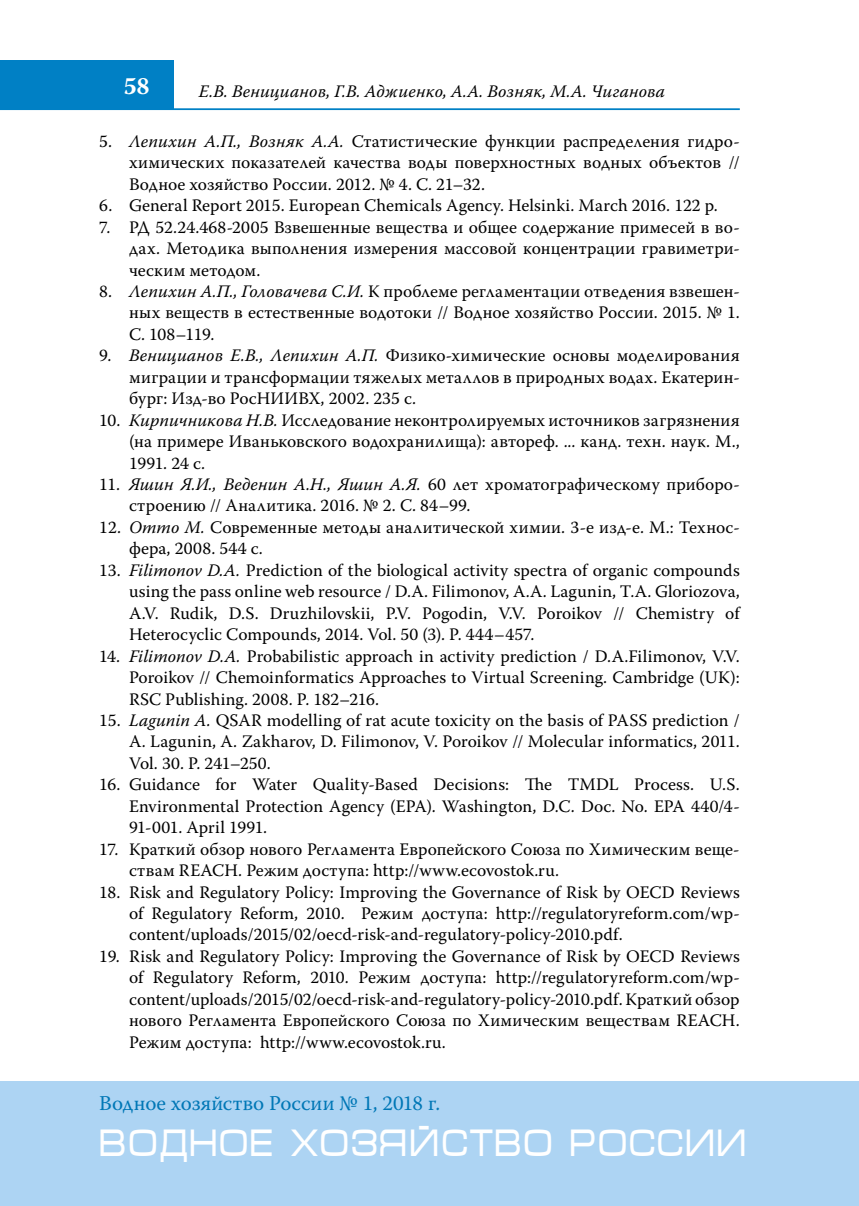
<style>
.page{position:relative;width:859px;height:1206px;background:#fff}
.page>*{position:absolute;margin:0;border:0;box-sizing:border-box;transform-origin:0 0}
.t1{font:38.5px "Micra";color:#fff;scale:.81 1}
.t2{font:700 24.5px "Warnock Pro";color:#fff}
.t3{font:21px "Warnock Pro";color:#0077b6}
.t4{font:17.5px/21.3px "Warnock Pro";letter-spacing:.005em;color:#000;text-align:justify}
.t5{font:italic 17.5px "Warnock Pro";letter-spacing:.005em;color:#000}
.s1{font-style:italic}
</style>
<div class="page">
<hr style="left:0;top:108px;width:739px;height:2px;background:#0080c5">
<div style="left:0;top:60px;width:174px;height:50px;background:#0080c5"></div>
<div style="left:0;top:1081px;width:858px;height:124px;background:#add4f3"></div>
<h2 class="t2" style="left:123px;top:71px;width:28px">58</h2>
<p class="t5" style="left:199px;top:81px;width:467px">Е.В. Веницианов, Г.В. Аджиенко, А.А. Возняк, М.А. Чиганова</p>
<p class="t4" style="left:129px;top:130px;width:612px;text-indent:-30px">5. <span class="s1">Лепихин А.П., Возняк А.А.</span> Статистические функции распределения гидро&shy;химических показателей качества воды поверхностных водных объектов // Водное хозяйство России. 2012. № 4. С. 21–32.</p>
<p class="t4" style="left:99px;top:194px;width:620px">6. General Report 2015. European Chemicals Agency. Helsinki. March 2016. 122 р.</p>
<p class="t4" style="left:129px;top:216px;width:612px;text-indent:-30px">7. РД 52.24.468-2005 Взвешенные вещества и общее содержание примесей в во&shy;дах. Методика выполнения измерения массовой концентрации гравиметри&shy;ческим методом.</p>
<p class="t4" style="left:129px;top:280px;width:612px;text-indent:-30px">8. <span class="s1">Лепихин А.П., Головачева С.И.</span> К проблеме регламентации отведения взвешен&shy;ных веществ в естественные водотоки // Водное хозяйство России. 2015. № 1.<br>С. 108–119.</p>
<p class="t4" style="left:129px;top:344px;width:612px;text-indent:-30px">9. <span class="s1">Веницианов Е.В., Лепихин А.П.</span> Физико-химические основы моделирования миграции и трансформации тяжелых металлов в природных водах. Екатерин&shy;бург: Изд-во РосНИИВХ, 2002. 235 с.</p>
<p class="t4" style="left:129px;top:409px;width:612px;text-indent:-30px">10. <span class="s1">Кирпичникова Н.В.</span> Исследование неконтролируемых источников загрязнения (на примере Иваньковского водохранилища): автореф. ... канд. техн. наук. М., 1991. 24 с.</p>
<p class="t4" style="left:129px;top:473px;width:612px;text-indent:-30px">11. <span class="s1">Яшин Я.И., Веденин А.Н., Яшин А.Я.</span> 60 лет хроматографическому приборо&shy;строению // Аналитика. 2016. № 2. С. 84–99.</p>
<p class="t4" style="left:129px;top:516px;width:612px;text-indent:-30px">12. <span class="s1">Отто М.</span> Современные методы аналитической химии. 3-е изд-е. М.: Технос&shy;фера, 2008. 544 с.</p>
<p class="t4" style="left:129px;top:559px;width:612px;text-indent:-30px">13. <span class="s1">Filimonov D.A.</span> Prediction of the biological activity spectra of organic compounds using the pass online web resource / D.A. Filimonov, A.A. Lagunin, T.A. Gloriozova, A.V. Rudik, D.S. Druzhilovskii, P.V. Pogodin, V.V. Poroikov // Chemistry of Heterocyclic Compounds, 2014. Vol. 50 (3). P. 444–457.</p>
<p class="t4" style="left:129px;top:645px;width:612px;text-indent:-30px">14. <span class="s1">Filimonov D.A.</span> Probabilistic approach in activity prediction / D.A.Filimonov, V.V.<br>Poroikov // Chemoinformatics Approaches to Virtual Screening. Cambridge (UK):<br>RSC Publishing. 2008. P. 182–216.</p>
<p class="t4" style="left:129px;top:709px;width:612px;text-indent:-30px">15. <span class="s1">Lagunin A.</span> QSAR modelling of rat acute toxicity on the basis of PASS prediction / A. Lagunin, А. Zakharov, D. Filimonov, V. Poroikov // Molecular informatics, 2011.<br>Vol. 30. Р. 241–250.</p>
<p class="t4" style="left:129px;top:773px;width:612px;text-indent:-30px">16. Guidance for Water Quality-Based Decisions: The TMDL Process. U.S.<br>Environmental Protection Agency (EPA). Washington, D.C. Doc. No. EPA 440/4- 91-001. April 1991.</p>
<p class="t4" style="left:129px;top:838px;width:612px;text-indent:-30px">17. Краткий обзор нового Регламента Европейского Союза по Химическим веще&shy;ствам REACH. Режим доступа: http://www.ecovostok.ru.</p>
<p class="t4" style="left:129px;top:880px;width:612px;text-indent:-30px">18. Risk and Regulatory Policy: Improving the Governance of Risk by OECD Reviews of Regulatory Reform, 2010. Режим доступа: http://regulatoryreform.com/wp&shy;content/uploads/2015/02/oecd-risk-and-regulatory-policy-2010.pdf.</p>
<p class="t4" style="left:129px;top:945px;width:612px;text-indent:-30px">19. Risk and Regulatory Policy: Improving the Governance of Risk by OECD Reviews of Regulatory Reform, 2010. Режим доступа: http://regulatoryreform.com/wp&shy;content/uploads/2015/02/oecd-risk-and-regulatory-policy-2010.pdf. Краткий обзор нового Регламента Европейского Союза по Химическим веществам REACH.<br>Режим доступа: http://www.ecovostok.ru.</p>
<p class="t3" style="left:99px;top:1090px;width:342px">Водное хозяйство России № 1, 2018 г.</p>
<h1 class="t1" style="left:99px;top:1122px;width:801px">ВОДНОЕ ХОЗЯЙСТВО РОССИИ</h1>
</div>
